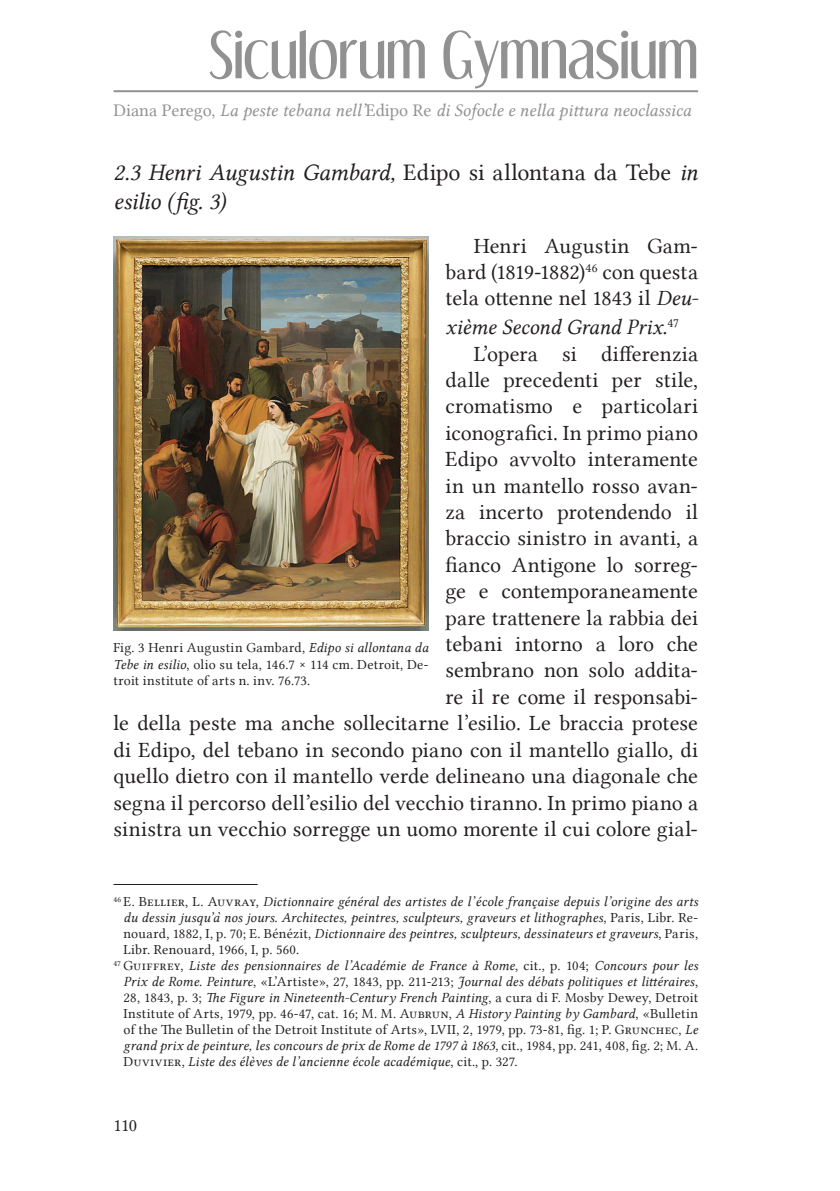
<style>
.page{position:relative;width:840px;height:1191px;background:#fff}
.page>*{position:absolute;margin:0;border:0;box-sizing:border-box;transform-origin:0 0}
.t1{font:56px "Dream Orphans";color:#919191}
.Titolo_Paragrafo{font:24px/28.8px "Lin Libertine I";letter-spacing:-.015em;color:#231f20}
.Corpo{font:22px/26.4px "Lin Libertine";letter-spacing:.005em;color:#231f20;text-align:justify}
.Corpo-2{font:22px "Lin Libertine I";letter-spacing:-.005em;color:#231f20}
.t2{font:18px "Lin Libertine I";color:#919191}
.t3{font:18px "Lin Libertine";color:#231f20}
.Testo_note{font:14px/16px "Lin Libertine";letter-spacing:.015em;color:#231f20;text-align:justify}
.Testo_note-2{font:14px/16px "Lin Libertine I";letter-spacing:.01em;color:#231f20;text-align:justify}
.Didascalia_foto{font:14px/16.8px "Lin Libertine";letter-spacing:.02em;color:#231f20;text-align:justify}
.s1{font-family:"Lin Libertine"}
.s2{font-family:"Lin Libertine I"}
</style>
<div class="page">
<hr style="left:113px;top:90px;width:584px;height:2px;background:#919191">
<hr style="left:113px;top:884px;width:144px;height:1px;background:#231f20">
<img style="left:113px;top:237px;width:315px;height:393px">
<h1 class="t1" style="left:208px;top:21px;width:491px">Siculorum Gymnasium</h1>
<p class="t2" style="left:113px;top:100px;width:579px"><span class="s1">Diana Perego,</span> La peste tebana nell’<span class="s1">Edipo Re</span> di Sofocle e nella pittura neoclassica</p>
<p class="Titolo_Paragrafo" style="left:113px;top:159px;width:585px">2.3 Henri Augustin Gambard, <span class="s1">Edipo si allontana da Tebe</span> in esilio (fig. 3)</p>
<p class="Corpo" style="left:445px;top:232px;width:254px;text-indent:28px">Henri Augustin Gam&shy;bard (1819-1882)<sup>46</sup> con questa tela ottenne nel 1843 il <span class="s2">Deu-</span></p>
<p class="Corpo-2" style="left:445px;top:314px;width:235px">xième Second Grand Prix.<sup>47</sup></p>
<p class="Corpo" style="left:113px;top:340px;width:585px;text-align:right">L’opera si differenzia<br>dalle precedenti per stile,<br>cromatismo e particolari<br>iconografici. In primo piano<br>Edipo avvolto interamente<br>in un mantello rosso avan-<br>za incerto protendendo il<br>braccio sinistro in avanti, a<br>fianco Antigone lo sorreg-<br>ge e contemporaneamente<br>pare trattenere la rabbia dei<br>tebani intorno a loro che<br>sembrano non solo addita-<br>re il re come il responsabi-<br>le della peste ma anche sollecitarne l’esilio. Le braccia protese di Edipo, del tebano in secondo piano con il mantello giallo, di quello dietro con il mantello verde delineano una diagonale che segna il percorso dell’esilio del vecchio tiranno. In primo piano a sinistra un vecchio sorregge un uomo morente il cui colore gial-</p>
<p class="Didascalia_foto" style="left:113px;top:639px;width:316px">Fig. 3 Henri Augustin Gambard, <span class="s2">Edipo si allontana da Tebe in esilio</span>, olio su tela, 146.7 × 114 cm. Detroit, De&shy;troit institute of arts n. inv. 76.73.</p>
<p class="Testo_note-2" style="left:123px;top:894px;width:575px;text-indent:-10px"><sup>46</sup> <span class="s1">E. Bellier, L. Auvray,</span> Dictionnaire général des artistes de l’école française depuis l’origine des arts du dessin jusqu’à nos jours. Architectes, peintres, sculpteurs, graveurs et lithographes<span class="s1">, Paris, Libr. Re&shy;nouard, 1882, I, p. 70; E. Bénézit,</span> Dictionnaire des peintres, sculpteurs, dessinateurs et graveurs<span class="s1">, Paris, Libr. Renouard, 1966, I, p. 560.</span></p>
<p class="Testo_note" style="left:123px;top:957px;width:575px;text-indent:-10px"><sup>47</sup> Guiffrey, <span class="s2">Liste des pensionnaires de l’Académie de France à Rome</span>, cit., p. 104; <span class="s2">Concours pour les Prix de Rome. Peinture</span>, «L’Artiste», 27, 1843, pp. 211-213; <span class="s2">Journal des débats politiques et littéraires</span>, 28, 1843, p. 3; <span class="s2">The Figure in Nineteenth-Century French Painting</span>, a cura di F. Mosby Dewey, Detroit Institute of Arts, 1979, pp. 46-47, cat. 16; M. M. Aubrun, <span class="s2">A History Painting by Gambard</span>, «Bulletin of the The Bulletin of the Detroit Institute of Arts», LVII, 2, 1979, pp. 73-81, fig. 1; P. Grunchec, <span class="s2">Le grand prix de peinture, les concours de prix de Rome de 1797 à 1863</span>, cit., 1984, pp. 241, 408, fig. 2; M. A.<br>Duvivier, <span class="s2">Liste des élèves de l’ancienne école académique</span>, cit., p. 327.</p>
<p class="t3" style="left:113px;top:1115px;width:25px">110</p>
</div>
